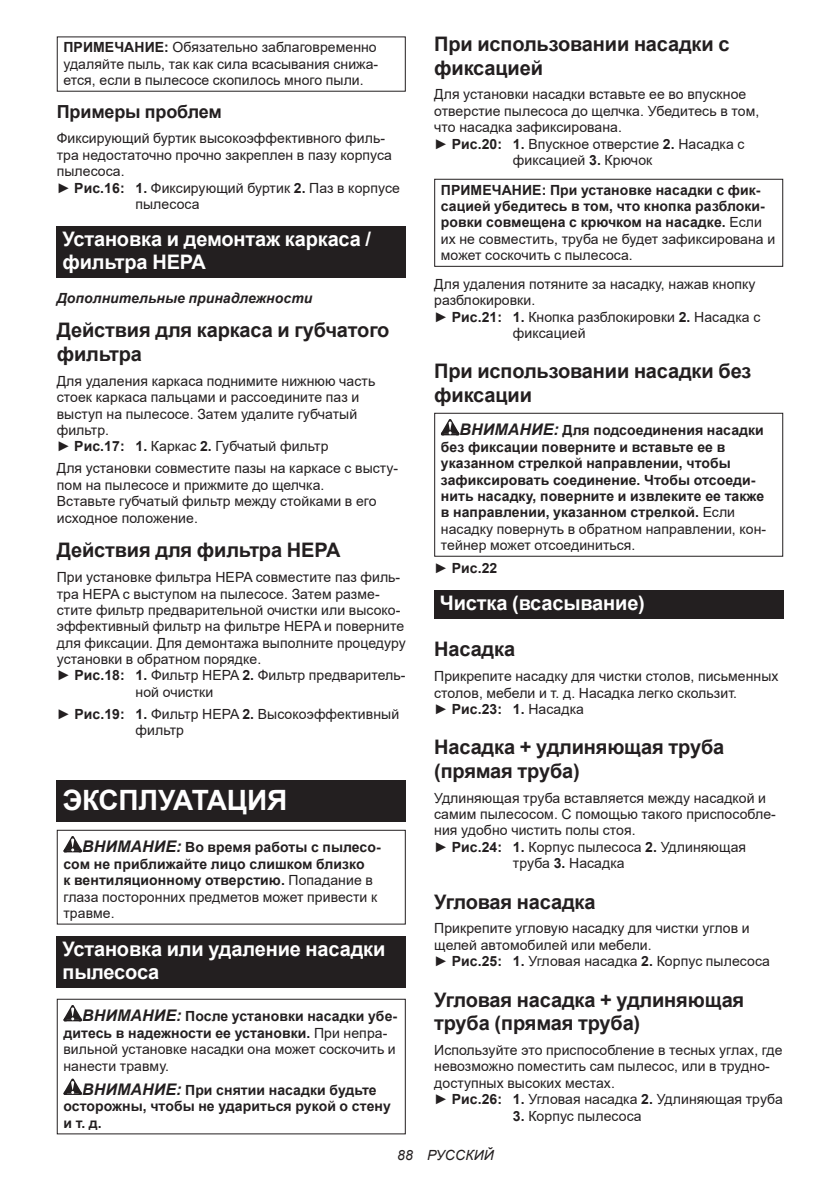
<style>
.page{position:relative;width:840px;height:1191px;background:#fff}
.page>*{position:absolute;margin:0;border:0;box-sizing:border-box;transform-origin:0 0}
.t1{font:700 28px "Arial";letter-spacing:-.01em;color:#fff}
.t2{font:700 20px/23.4px "Arial";letter-spacing:-.01em;color:#231f20}
.t3{font:700 20px/23.4px "Arial";letter-spacing:-.01em;color:#fff}
.t4{font:700 18px "Arial";letter-spacing:-.01em;color:#231f20}
.t5{font:14px/16.4px "Arial";letter-spacing:.005em;color:#231f20}
.t6{font:700 14px/16.4px "Arial";letter-spacing:.005em;color:#231f20}
.t7{font:italic 700 14px "Arial";letter-spacing:.005em;color:#231f20}
.t8{font:italic 14px "Arial";letter-spacing:.005em;color:#231f20}
.s1{font-weight:700}
.s2{font-style:italic;font-size:16px}
.s3{font-weight:400}
.s4{font-weight:700;font-style:italic;font-size:16px}
</style>
<div class="page">
<div style="left:57px;top:226px;width:348px;height:52px;background:#231f20"></div>
<div style="left:57px;top:780px;width:348px;height:41px;background:#231f20"></div>
<svg style="left:63px;top:836px;width:19px;height:16px"></svg>
<div style="left:57px;top:829px;width:348px;height:95px;border:1px solid #231f20"></div>
<div style="left:57px;top:936px;width:348px;height:51px;background:#231f20"></div>
<svg style="left:63px;top:1005px;width:19px;height:16px"></svg>
<svg style="left:63px;top:1078px;width:19px;height:17px"></svg>
<div style="left:57px;top:998px;width:348px;height:136px;border:1px solid #231f20"></div>
<div style="left:434px;top:179px;width:348px;height:88px;border:1px solid #231f20"></div>
<svg style="left:440px;top:419px;width:19px;height:16px"></svg>
<div style="left:434px;top:413px;width:348px;height:144px;border:1px solid #231f20"></div>
<div style="left:434px;top:590px;width:348px;height:28px;background:#231f20"></div>
<p class="t5" style="left:63px;top:39px;width:316px;text-align:justify"><span class="s1">ПРИМЕЧАНИЕ:</span> Обязательно заблаговременно удаляйте пыль, так как сила всасывания снижа&shy;ется, если в пылесосе скопилось много пыли.</p>
<p class="t4" style="left:57px;top:99px;width:166px">Примеры проблем</p>
<p class="t5" style="left:57px;top:130px;width:330px">Фиксирующий буртик высокоэффективного филь-</p>
<p class="t5" style="left:57px;top:146px;width:336px">тра недостаточно прочно закреплен в пазу корпуса</p>
<p class="t5" style="left:57px;top:163px;width:69px">пылесоса.</p>
<p class="t5" style="left:57px;top:179px;width:344px">► <span class="s1">Рис.16: 1.</span> Фиксирующий буртик <span class="s1">2.</span> Паз в корпусе</p>
<p class="t5" style="left:135px;top:196px;width:65px">пылесоса</p>
<h2 class="t3" style="left:62px;top:227px;width:310px">Установка и демонтаж каркаса / фильтра HEPA</h2>
<p class="t7" style="left:57px;top:288px;width:257px">Дополнительные принадлежности</p>
<h2 class="t2" style="left:57px;top:319px;width:334px">Действия для каркаса и губчатого фильтра</h2>
<p class="t5" style="left:57px;top:372px;width:320px">Для удаления каркаса поднимите нижнюю часть стоек каркаса пальцами и рассоедините паз и выступ на пылесосе. Затем удалите губчатый фильтр.<br>► <span class="s1">Рис.17: 1.</span> Каркас <span class="s1">2.</span> Губчатый фильтр</p>
<p class="t5" style="left:57px;top:460px;width:343px">Для установки совместите пазы на каркасе с высту&shy;пом на пылесосе и прижмите до щелчка.<br>Вставьте губчатый фильтр между стойками в его исходное положение.</p>
<h2 class="t2" style="left:57px;top:539px;width:285px">Действия для фильтра HEPA</h2>
<p class="t5" style="left:57px;top:569px;width:345px">При установке фильтра HEPA совместите паз филь-</p>
<p class="t5" style="left:57px;top:585px;width:324px">тра HEPA с выступом на пылесосе. Затем разме-</p>
<p class="t5" style="left:57px;top:602px;width:345px">стите фильтр предварительной очистки или высоко-</p>
<p class="t5" style="left:57px;top:618px;width:349px">эффективный фильтр на фильтре HEPA и поверните</p>
<p class="t5" style="left:57px;top:634px;width:350px">для фиксации. Для демонтажа выполните процедуру</p>
<p class="t5" style="left:57px;top:651px;width:206px">установки в обратном порядке.</p>
<p class="t5" style="left:57px;top:667px;width:350px">► <span class="s1">Рис.18: 1.</span> Фильтр HEPA <span class="s1">2.</span> Фильтр предваритель-</p>
<p class="t5" style="left:135px;top:683px;width:79px">ной очистки</p>
<p class="t5" style="left:135px;top:705px;width:265px;text-indent:-79px">► <span class="s1">Рис.19: 1.</span> Фильтр HEPA <span class="s1">2.</span> Высокоэффективный фильтр</p>
<h1 class="t1" style="left:62px;top:781px;width:226px">ЭКСПЛУАТАЦИЯ</h1>
<p class="t6" style="left:63px;top:839px;width:318px;text-indent:19px"><span class="s2">ВНИМАНИЕ:</span> Во время работы с пылесо&shy;сом не приближайте лицо слишком близко<br>к вентиляционному отверстию. <span class="s3">Попадание в глаза посторонних предметов может привести к травме.</span></p>
<h2 class="t3" style="left:62px;top:937px;width:324px">Установка или удаление насадки пылесоса</h2>
<p class="t5" style="left:63px;top:1008px;width:335px;text-indent:19px"><span class="s4">ВНИМАНИЕ:</span> <span class="s1">После установки насадки убе&shy;дитесь в надежности ее установки.</span> При непра&shy;вильной установке насадки она может соскочить и нанести травму.</p>
<p class="t6" style="left:63px;top:1082px;width:329px;text-indent:19px"><span class="s2">ВНИМАНИЕ:</span> При снятии насадки будьте осторожны, чтобы не удариться рукой о стену и т. д.</p>
<h2 class="t2" style="left:434px;top:33px;width:297px">При использовании насадки с фиксацией</h2>
<p class="t5" style="left:434px;top:86px;width:313px">Для установки насадки вставьте ее во впускное</p>
<p class="t5" style="left:434px;top:103px;width:326px">отверстие пылесоса до щелчка. Убедитесь в том,</p>
<p class="t5" style="left:434px;top:119px;width:189px">что насадка зафиксирована.</p>
<p class="t5" style="left:434px;top:135px;width:312px">► <span class="s1">Рис.20: 1.</span> Впускное отверстие <span class="s1">2.</span> Насадка с</p>
<p class="t5" style="left:512px;top:152px;width:141px">фиксацией <span class="s1">3.</span> Крючок</p>
<p class="t6" style="left:440px;top:182px;width:335px">ПРИМЕЧАНИЕ: При установке насадки с фик&shy;сацией убедитесь в том, что кнопка разблоки&shy;ровки совмещена с крючком на насадке. <span class="s3">Если их не совместить, труба не будет зафиксирована и может соскочить с пылесоса.</span></p>
<p class="t5" style="left:434px;top:276px;width:323px">Для удаления потяните за насадку, нажав кнопку</p>
<p class="t5" style="left:434px;top:292px;width:103px">разблокировки.</p>
<p class="t5" style="left:434px;top:308px;width:327px">► <span class="s1">Рис.21: 1.</span> Кнопка разблокировки <span class="s1">2.</span> Насадка с</p>
<p class="t5" style="left:512px;top:325px;width:74px">фиксацией</p>
<h2 class="t2" style="left:434px;top:360px;width:319px">При использовании насадки без фиксации</h2>
<p class="t6" style="left:440px;top:422px;width:326px;text-indent:19px"><span class="s2">ВНИМАНИЕ:</span> Для подсоединения насадки без фиксации поверните и вставьте ее в указанном стрелкой направлении, чтобы зафиксировать соединение. Чтобы отсоеди&shy;нить насадку, поверните и извлеките ее также в направлении, указанном стрелкой. <span class="s3">Если насадку повернуть в обратном направлении, кон&shy;тейнер может отсоединиться.</span></p>
<p class="t6" style="left:434px;top:560px;width:65px"><span class="s3">►</span> Рис.22</p>
<h2 class="t3" style="left:439px;top:591px;width:206px">Чистка (всасывание)</h2>
<h2 class="t2" style="left:434px;top:638px;width:82px">Насадка</h2>
<p class="t5" style="left:434px;top:668px;width:345px">Прикрепите насадку для чистки столов, письменных столов, мебели и т. д. Насадка легко скользит.<br>► <span class="s1">Рис.23: 1.</span> Насадка</p>
<h2 class="t2" style="left:434px;top:736px;width:291px">Насадка + удлиняющая труба (прямая труба)</h2>
<p class="t5" style="left:434px;top:789px;width:333px">Удлиняющая труба вставляется между насадкой и</p>
<p class="t5" style="left:434px;top:806px;width:343px">самим пылесосом. С помощью такого приспособле-</p>
<p class="t5" style="left:434px;top:822px;width:203px">ния удобно чистить полы стоя.</p>
<p class="t5" style="left:434px;top:838px;width:313px">► <span class="s1">Рис.24: 1.</span> Корпус пылесоса <span class="s1">2.</span> Удлиняющая</p>
<p class="t5" style="left:512px;top:855px;width:113px">труба <span class="s1">3.</span> Насадка</p>
<h2 class="t2" style="left:434px;top:890px;width:163px">Угловая насадка</h2>
<p class="t5" style="left:434px;top:920px;width:337px">Прикрепите угловую насадку для чистки углов и щелей автомобилей или мебели.<br>► <span class="s1">Рис.25: 1.</span> Угловая насадка <span class="s1">2.</span> Корпус пылесоса</p>
<h2 class="t2" style="left:434px;top:988px;width:311px">Угловая насадка + удлиняющая труба (прямая труба)</h2>
<p class="t5" style="left:434px;top:1041px;width:350px">Используйте это приспособление в тесных углах, где невозможно поместить сам пылесос, или в трудно&shy;доступных высоких местах.<br>► <span class="s1">Рис.26: 1.</span> Угловая насадка <span class="s1">2.</span> Удлиняющая труба</p>
<p class="t5" style="left:512px;top:1107px;width:130px"><span class="s1">3.</span> Корпус пылесоса</p>
<p class="t8" style="left:397px;top:1146px;width:98px">88 РУССКИЙ</p>
</div>
